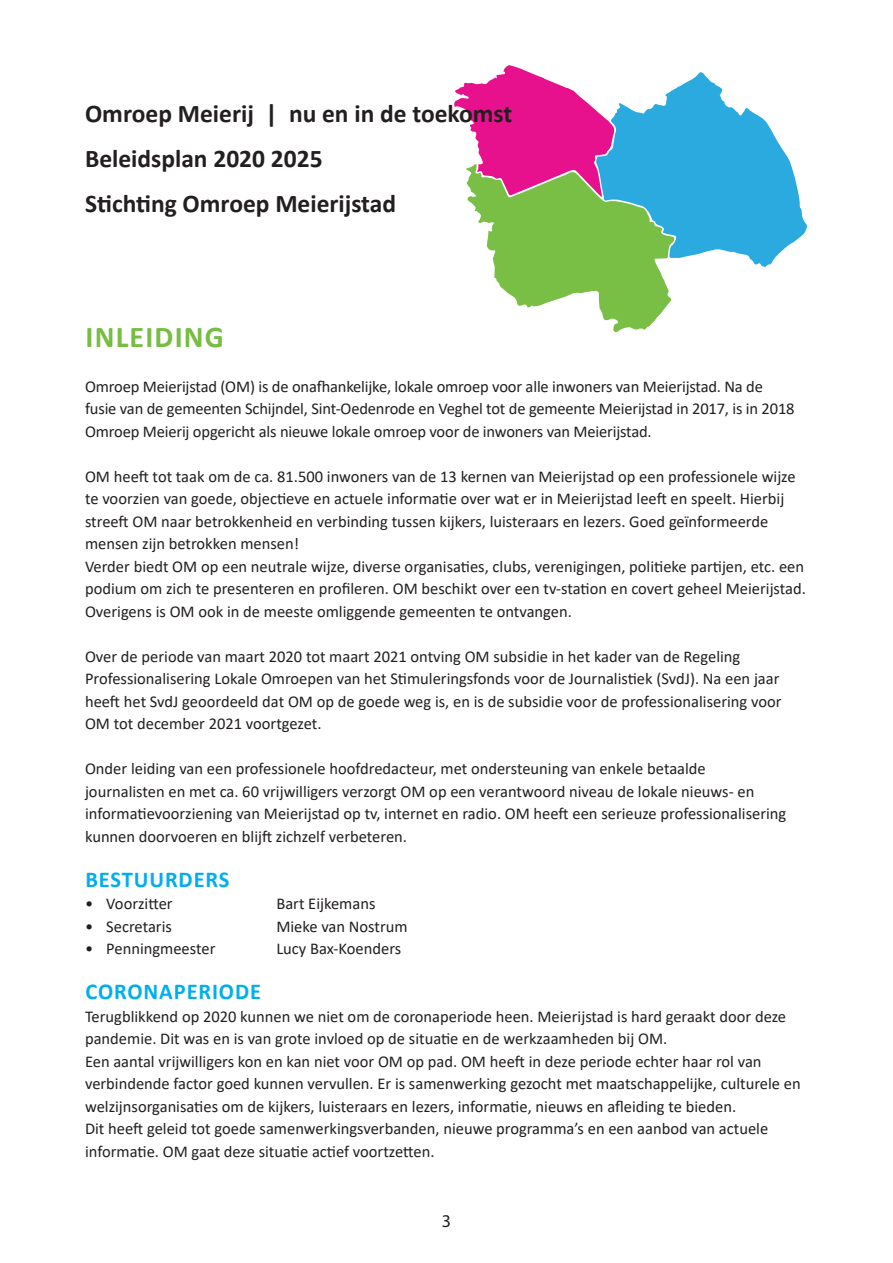
<style>
.page{position:relative;width:893px;height:1263px;background:#fff}
.page>*{position:absolute;margin:0;border:0;box-sizing:border-box;transform-origin:0 0}
.t1{font:700 30.3px "Calibri";letter-spacing:.04em;color:#76bd42}
.t2{font:700 25.5px/45px "Calibri";color:#231f20}
.t3{font:700 22.65px "Calibri";letter-spacing:.04em;color:#00aeef}
.t4{font:18px "Myriad Pro";color:#231f20}
.t5{font:16.5px/22.5px "Calibri";color:#231f20}
</style>
<div class="page">
<svg style="left:454px;top:65px;width:353px;height:268px"></svg>
<h2 class="t2" style="left:85px;top:90px;width:429px">Omroep Meierij | nu en in de toekomst<br>Beleidsplan 2020 2025<br>Stichting Omroep Meierijstad</h2>
<h1 class="t1" style="left:86px;top:315px;width:140px">Inleiding</h1>
<p class="t5" style="left:85px;top:374px;width:711px">Omroep Meierijstad (OM) is de onafhankelijke, lokale omroep voor alle inwoners van Meierijstad. Na de fusie van de gemeenten Schijndel, Sint-Oedenrode en Veghel tot de gemeente Meierijstad in 2017, is in 2018<br>Omroep Meierij opgericht als nieuwe lokale omroep voor de inwoners van Meierijstad.</p>
<p class="t5" style="left:85px;top:464px;width:722px">OM heeft tot taak om de ca. 81.500 inwoners van de 13 kernen van Meierijstad op een professionele wijze te voorzien van goede, objectieve en actuele informatie over wat er in Meierijstad leeft en speelt. Hierbij streeft OM naar betrokkenheid en verbinding tussen kijkers, luisteraars en lezers. Goed geïnformeerde mensen zijn betrokken mensen!<br>Verder biedt OM op een neutrale wijze, diverse organisaties, clubs, verenigingen, politieke partijen, etc. een podium om zich te presenteren en profileren. OM beschikt over een tv-station en covert geheel Meierijstad.<br>Overigens is OM ook in de meeste omliggende gemeenten te ontvangen.</p>
<p class="t5" style="left:85px;top:644px;width:698px">Over de periode van maart 2020 tot maart 2021 ontving OM subsidie in het kader van de Regeling Professionalisering Lokale Omroepen van het Stimuleringsfonds voor de Journalistiek (SvdJ). Na een jaar heeft het SvdJ geoordeeld dat OM op de goede weg is, en is de subsidie voor de professionalisering voor OM tot december 2021 voortgezet.</p>
<p class="t5" style="left:85px;top:757px;width:703px">Onder leiding van een professionele hoofdredacteur, met ondersteuning van enkele betaalde journalisten en met ca. 60 vrijwilligers verzorgt OM op een verantwoord niveau de lokale nieuws- en informatievoorziening van Meierijstad op tv, internet en radio. OM heeft een serieuze professionalisering kunnen doorvoeren en blijft zichzelf verbeteren.</p>
<h3 class="t3" style="left:85px;top:863px;width:146px">Bestuurders</h3>
<p class="t5" style="left:85px;top:892px;width:89px">• Voorzitter</p>
<p class="t5" style="left:276px;top:892px;width:101px">Bart Eijkemans</p>
<p class="t5" style="left:85px;top:914px;width:88px">• Secretaris</p>
<p class="t5" style="left:276px;top:914px;width:133px">Mieke van Nostrum</p>
<p class="t5" style="left:85px;top:937px;width:132px">• Penningmeester</p>
<p class="t5" style="left:276px;top:937px;width:126px">Lucy Bax-Koenders</p>
<h3 class="t3" style="left:85px;top:975px;width:177px">Coronaperiode</h3>
<p class="t5" style="left:85px;top:1004px;width:717px">Terugblikkend op 2020 kunnen we niet om de coronaperiode heen. Meierijstad is hard geraakt door deze pandemie. Dit was en is van grote invloed op de situatie en de werkzaamheden bij OM.<br>Een aantal vrijwilligers kon en kan niet voor OM op pad. OM heeft in deze periode echter haar rol van verbindende factor goed kunnen vervullen. Er is samenwerking gezocht met maatschappelijke, culturele en welzijnsorganisaties om de kijkers, luisteraars en lezers, informatie, nieuws en afleiding te bieden.<br>Dit heeft geleid tot goede samenwerkingsverbanden, nieuwe programma’s en een aanbod van actuele informatie. OM gaat deze situatie actief voortzetten.</p>
<p class="t4" style="left:442px;top:1210px;width:11px">3</p>
</div>
